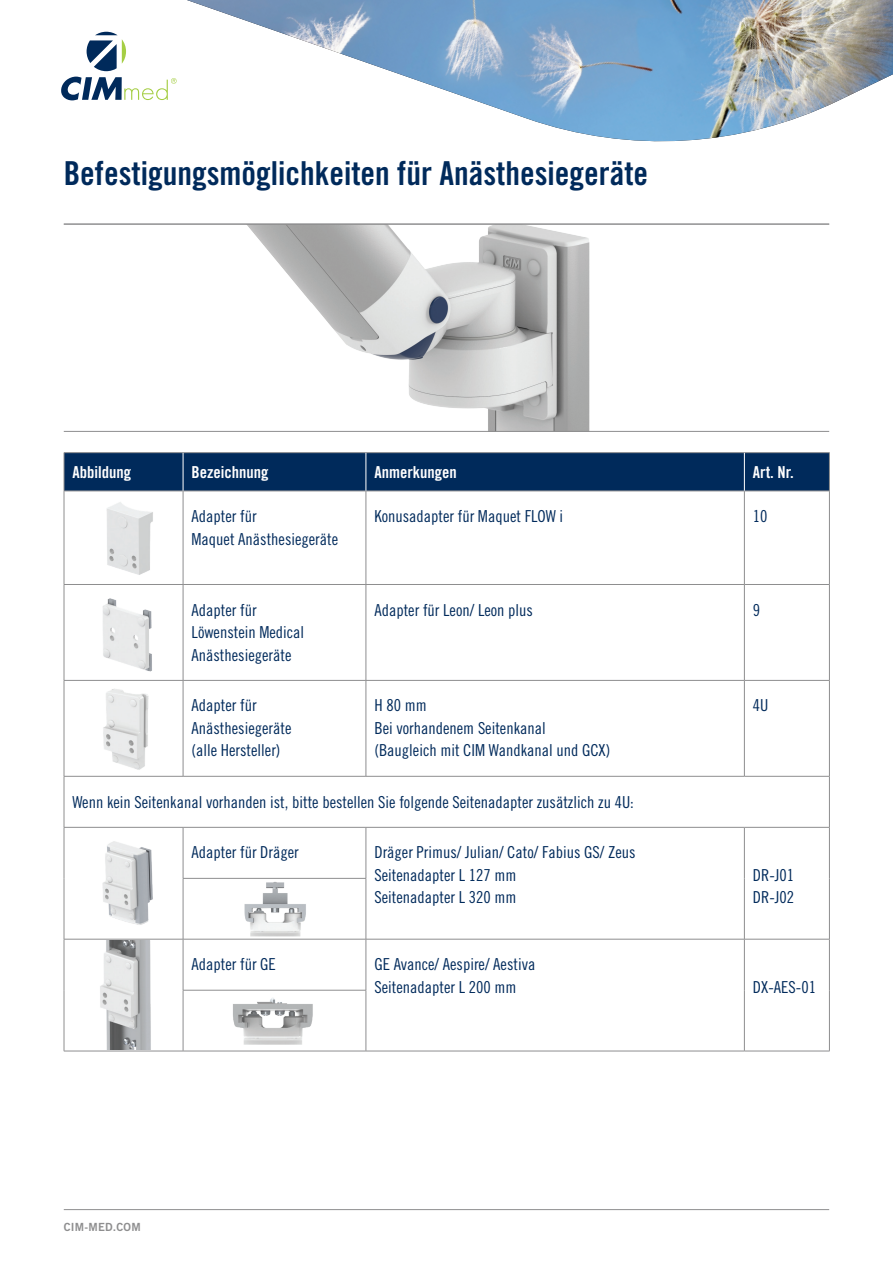
<style>
.page{position:relative;width:893px;height:1263px;background:#fff}
.page>*{position:absolute;margin:0;border:0;box-sizing:border-box;transform-origin:0 0}
.t1{font:33px "Trade Gothic LT Std Bd Cn 20";color:#002a5b}
.t2{font:16.5px/22.5px "Trade Gothic LT Std Cn 18";color:#002a5b}
.t3{font:16.5px "Trade Gothic LT Std Bd Cn 20";color:#fff}
.t4{font:11.25px "Trade Gothic LT Std Bd 2";letter-spacing:.02em;color:#8e8e8f}
</style>
<div class="page">
<hr style="left:64px;top:1209px;width:765px;height:1px;background:#8e8e8f">
<svg style="left:87px;top:32px;width:39px;height:39px"></svg>
<svg style="left:61px;top:77px;width:116px;height:23px"></svg>
<div style="left:65px;top:453px;width:764px;height:38px;background:#002a5b"></div>
<hr style="left:64px;top:491px;width:1px;height:93px;background:#8e8e8f">
<hr style="left:183px;top:491px;width:1px;height:93px;background:#8e8e8f">
<hr style="left:366px;top:491px;width:1px;height:93px;background:#8e8e8f">
<hr style="left:744px;top:491px;width:1px;height:93px;background:#8e8e8f">
<hr style="left:829px;top:491px;width:1px;height:93px;background:#8e8e8f">
<hr style="left:64px;top:584px;width:119px;height:1px;background:#8e8e8f">
<hr style="left:64px;top:585px;width:1px;height:95px;background:#8e8e8f">
<hr style="left:183px;top:584px;width:183px;height:1px;background:#8e8e8f">
<hr style="left:183px;top:585px;width:1px;height:95px;background:#8e8e8f">
<hr style="left:366px;top:584px;width:378px;height:1px;background:#8e8e8f">
<hr style="left:366px;top:585px;width:1px;height:95px;background:#8e8e8f">
<hr style="left:744px;top:584px;width:86px;height:1px;background:#8e8e8f">
<hr style="left:744px;top:585px;width:1px;height:95px;background:#8e8e8f">
<hr style="left:829px;top:585px;width:1px;height:95px;background:#8e8e8f">
<hr style="left:64px;top:680px;width:119px;height:1px;background:#8e8e8f">
<hr style="left:64px;top:681px;width:1px;height:95px;background:#8e8e8f">
<hr style="left:183px;top:680px;width:183px;height:1px;background:#8e8e8f">
<hr style="left:183px;top:681px;width:1px;height:95px;background:#8e8e8f">
<hr style="left:366px;top:680px;width:378px;height:1px;background:#8e8e8f">
<hr style="left:366px;top:681px;width:1px;height:95px;background:#8e8e8f">
<hr style="left:744px;top:680px;width:86px;height:1px;background:#8e8e8f">
<hr style="left:744px;top:681px;width:1px;height:95px;background:#8e8e8f">
<hr style="left:829px;top:681px;width:1px;height:95px;background:#8e8e8f">
<hr style="left:64px;top:776px;width:119px;height:1px;background:#8e8e8f">
<hr style="left:64px;top:776px;width:1px;height:51px;background:#8e8e8f">
<hr style="left:183px;top:776px;width:183px;height:1px;background:#8e8e8f">
<hr style="left:366px;top:776px;width:378px;height:1px;background:#8e8e8f">
<hr style="left:744px;top:776px;width:86px;height:1px;background:#8e8e8f">
<hr style="left:829px;top:776px;width:1px;height:51px;background:#8e8e8f">
<hr style="left:64px;top:827px;width:119px;height:1px;background:#8e8e8f">
<hr style="left:64px;top:827px;width:1px;height:51px;background:#8e8e8f">
<hr style="left:64px;top:878px;width:1px;height:61px;background:#8e8e8f">
<hr style="left:183px;top:827px;width:183px;height:1px;background:#8e8e8f">
<hr style="left:183px;top:827px;width:1px;height:51px;background:#8e8e8f">
<hr style="left:366px;top:827px;width:378px;height:1px;background:#8e8e8f">
<hr style="left:366px;top:827px;width:1px;height:51px;background:#8e8e8f">
<hr style="left:744px;top:827px;width:86px;height:1px;background:#8e8e8f">
<hr style="left:744px;top:827px;width:1px;height:51px;background:#8e8e8f">
<hr style="left:829px;top:827px;width:1px;height:51px;background:#8e8e8f">
<hr style="left:744px;top:878px;width:1px;height:61px;background:#8e8e8f">
<hr style="left:829px;top:878px;width:1px;height:61px;background:#8e8e8f">
<hr style="left:183px;top:878px;width:183px;height:1px;background:#8e8e8f">
<hr style="left:183px;top:878px;width:1px;height:61px;background:#8e8e8f">
<hr style="left:366px;top:878px;width:1px;height:61px;background:#8e8e8f">
<hr style="left:64px;top:939px;width:119px;height:1px;background:#8e8e8f">
<hr style="left:64px;top:939px;width:1px;height:51px;background:#8e8e8f">
<hr style="left:64px;top:990px;width:1px;height:61px;background:#8e8e8f">
<hr style="left:64px;top:1051px;width:119px;height:1px;background:#8e8e8f">
<hr style="left:183px;top:939px;width:183px;height:1px;background:#8e8e8f">
<hr style="left:183px;top:939px;width:1px;height:51px;background:#8e8e8f">
<hr style="left:366px;top:939px;width:378px;height:1px;background:#8e8e8f">
<hr style="left:366px;top:939px;width:1px;height:51px;background:#8e8e8f">
<hr style="left:744px;top:939px;width:86px;height:1px;background:#8e8e8f">
<hr style="left:744px;top:939px;width:1px;height:51px;background:#8e8e8f">
<hr style="left:829px;top:939px;width:1px;height:51px;background:#8e8e8f">
<hr style="left:744px;top:990px;width:1px;height:61px;background:#8e8e8f">
<hr style="left:829px;top:990px;width:1px;height:61px;background:#8e8e8f">
<hr style="left:366px;top:1051px;width:378px;height:1px;background:#8e8e8f">
<hr style="left:744px;top:1051px;width:86px;height:1px;background:#8e8e8f">
<hr style="left:183px;top:990px;width:183px;height:1px;background:#8e8e8f">
<hr style="left:183px;top:990px;width:1px;height:61px;background:#8e8e8f">
<hr style="left:366px;top:990px;width:1px;height:61px;background:#8e8e8f">
<hr style="left:183px;top:1051px;width:183px;height:1px;background:#8e8e8f">
<hr style="left:64px;top:452px;width:119px;height:1px;background:#8e8e8f">
<hr style="left:64px;top:453px;width:1px;height:38px;background:#8e8e8f">
<hr style="left:183px;top:452px;width:183px;height:1px;background:#8e8e8f">
<hr style="left:366px;top:452px;width:378px;height:1px;background:#8e8e8f">
<hr style="left:744px;top:452px;width:86px;height:1px;background:#8e8e8f">
<hr style="left:829px;top:453px;width:1px;height:38px;background:#8e8e8f">
<hr style="left:64px;top:491px;width:119px;height:1px;background:#8e8e8f">
<hr style="left:183px;top:491px;width:183px;height:1px;background:#8e8e8f">
<hr style="left:366px;top:491px;width:378px;height:1px;background:#8e8e8f">
<hr style="left:744px;top:491px;width:86px;height:1px;background:#8e8e8f">
<hr style="left:183px;top:453px;width:1px;height:38px;background:#fff">
<hr style="left:366px;top:453px;width:1px;height:38px;background:#fff">
<hr style="left:744px;top:453px;width:1px;height:38px;background:#fff">
<img style="left:106px;top:502px;width:47px;height:73px">
<img style="left:103px;top:598px;width:49px;height:74px">
<img style="left:103px;top:689px;width:46px;height:81px">
<img style="left:102px;top:841px;width:51px;height:84px">
<img style="left:244px;top:882px;width:62px;height:55px">
<img style="left:100px;top:940px;width:51px;height:109px">
<img style="left:233px;top:998px;width:80px;height:47px">
<img style="left:187px;top:0;width:706px;height:142px">
<img style="left:64px;top:225px;width:765px;height:206px">
<hr style="left:64px;top:431px;width:765px;height:1px;background:#8e8e8f">
<hr style="left:64px;top:224px;width:765px;height:1px;background:#8e8e8f">
<h1 class="t1" style="left:64px;top:154px;width:586px">Befestigungsmöglichkeiten für Anästhesiegeräte</h1>
<p class="t3" style="left:73px;top:462px;width:60px">Abbildung</p>
<p class="t3" style="left:192px;top:462px;width:78px">Bezeichnung</p>
<p class="t3" style="left:374px;top:462px;width:84px">Anmerkungen</p>
<p class="t3" style="left:753px;top:462px;width:42px">Art. Nr.</p>
<p class="t2" style="left:192px;top:505px;width:148px">Adapter für<br>Maquet Anästhesiegeräte</p>
<p class="t2" style="left:374px;top:505px;width:190px">Konusadapter für Maquet FLOW i</p>
<p class="t2" style="left:753px;top:505px;width:16px">10</p>
<p class="t2" style="left:192px;top:598px;width:114px">Adapter für<br>Löwenstein Medical<br>Anästhesiegeräte</p>
<p class="t2" style="left:374px;top:598px;width:160px">Adapter für Leon/ Leon plus</p>
<p class="t2" style="left:753px;top:598px;width:9px">9</p>
<p class="t2" style="left:192px;top:694px;width:101px">Adapter für<br>Anästhesiegeräte (alle Hersteller)</p>
<p class="t2" style="left:374px;top:694px;width:238px">H 80 mm<br>Bei vorhandenem Seitenkanal (Baugleich mit CIM Wandkanal und GCX)</p>
<p class="t2" style="left:753px;top:694px;width:17px">4U</p>
<p class="t2" style="left:73px;top:790px;width:563px">Wenn kein Seitenkanal vorhanden ist, bitte bestellen Sie folgende Seitenadapter zusätzlich zu 4U:</p>
<p class="t2" style="left:192px;top:841px;width:109px">Adapter für Dräger</p>
<p class="t2" style="left:374px;top:841px;width:263px">Dräger Primus/ Julian/ Cato/ Fabius GS/ Zeus<br>Seitenadapter L 127 mm<br>Seitenadapter L 320 mm</p>
<p class="t2" style="left:753px;top:863px;width:43px">DR-J01<br>DR-J02</p>
<p class="t2" style="left:192px;top:953px;width:86px">Adapter für GE</p>
<p class="t2" style="left:374px;top:953px;width:162px">GE Avance/ Aespire/ Aestiva<br>Seitenadapter L 200 mm</p>
<p class="t4" style="left:64px;top:1220px;width:78px">CIM-MED.COM</p>
<p class="t2" style="left:753px;top:975px;width:65px">DX-AES-01</p>
</div>
